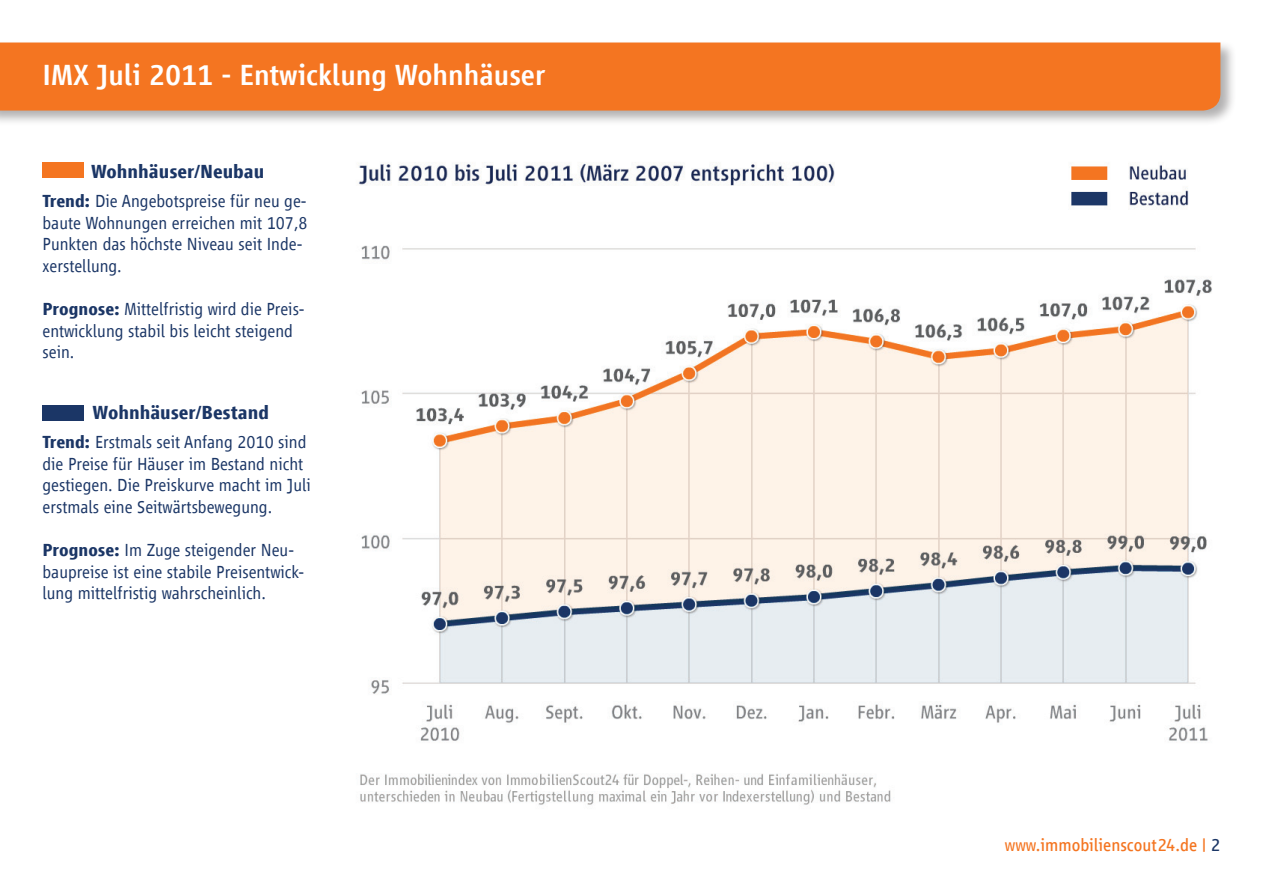
<style>
.page{position:relative;width:1263px;height:893px;background:#fff}
.page>*{position:absolute;margin:0;border:0;box-sizing:border-box;transform-origin:0 0}
.t1{font:500 30px "Scout Vialog";color:#fff}
.t2{font:700 19.5px "Scout Vialog";color:#1b3666}
.t3{font:300 18px/21.6px "Scout Vialog";color:#1b3666}
.t4{font:18px "Scout Vialog";color:#f47521}
.s1{font-weight:700}
.s2{color:#1b3666}
</style>
<div class="page">
<div style="left:43px;top:163px;width:41px;height:15px;background:#f47521"></div>
<div style="left:43px;top:405px;width:41px;height:16px;background:#1b3666"></div>
<img style="left:358px;top:162px;width:854px;height:643px">
<div style="left:0;top:40px;width:1236px;height:87px;background:#231f20;opacity:.35"></div>
<div style="left:0;top:43px;width:1220px;height:68px;background:#f47521"></div>
<h1 class="t1" style="left:43px;top:59px;width:505px">IMX Juli 2011 - Entwicklung Wohnhäuser</h1>
<p class="t2" style="left:91px;top:161px;width:175px">Wohnhäuser/Neubau</p>
<p class="t3" style="left:43px;top:190px;width:267px"><span class="s1">Trend:</span> Die Angebotspreise für neu ge&shy;baute Wohnungen erreichen mit 107,8<br>Punkten das höchste Niveau seit Inde&shy;xerstellung.</p>
<p class="t3" style="left:43px;top:298px;width:264px"><span class="s1">Prognose:</span> Mittelfristig wird die Preis&shy;entwicklung stabil bis leicht steigend sein.</p>
<p class="t2" style="left:93px;top:402px;width:178px">Wohnhäuser/Bestand</p>
<p class="t3" style="left:43px;top:431px;width:270px"><span class="s1">Trend:</span> Erstmals seit Anfang 2010 sind die Preise für Häuser im Bestand nicht gestiegen. Die Preiskurve macht im Juli erstmals eine Seitwärtsbewegung.</p>
<p class="t3" style="left:43px;top:539px;width:263px"><span class="s1">Prognose:</span> Im Zuge steigender Neu&shy;baupreise ist eine stabile Preisentwick&shy;lung mittelfristig wahrscheinlich.</p>
<p class="t4" style="left:1005px;top:835px;width:217px">www.immobilienscout24.de | <span class="s2">2</span></p>
</div>
